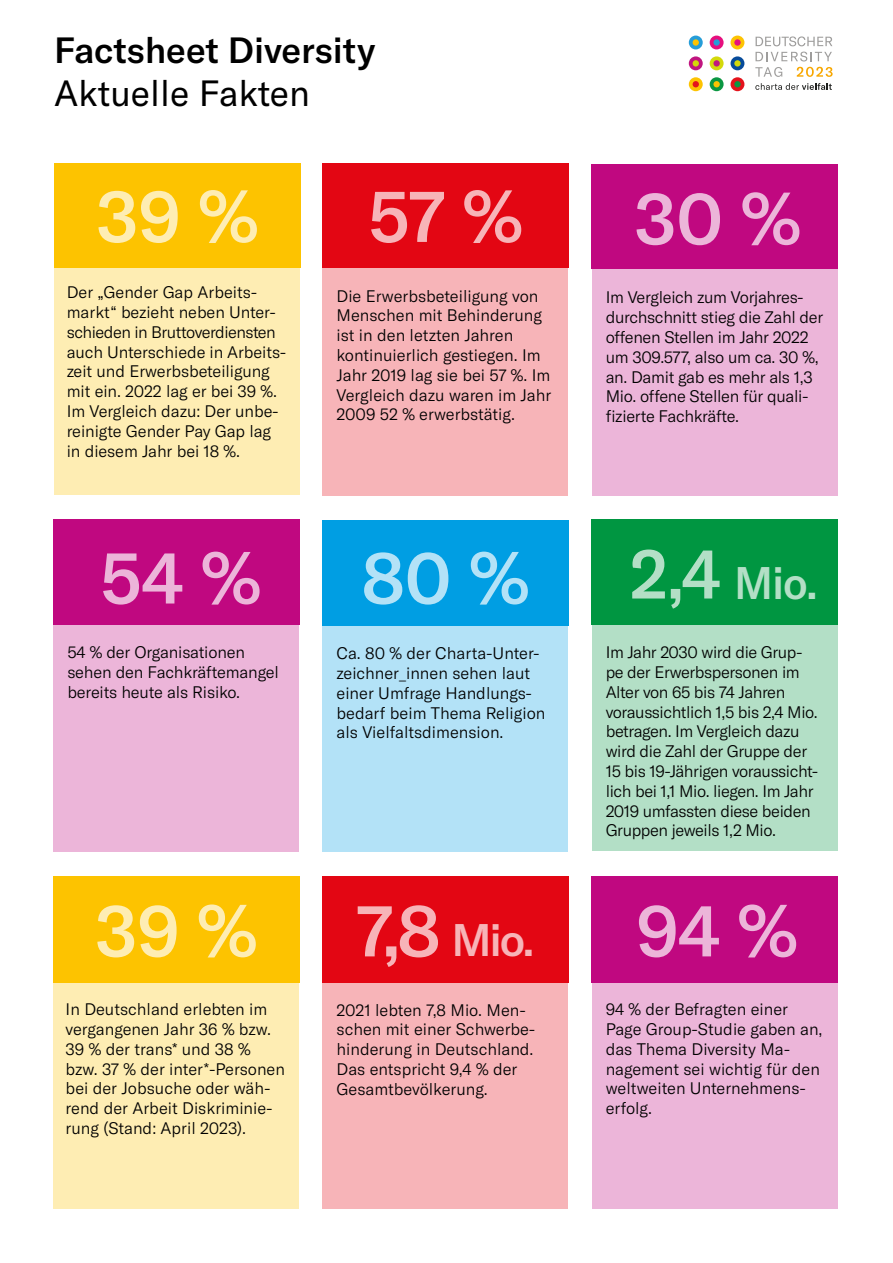
<style>
.page{position:relative;width:893px;height:1263px;background:#fff}
.page>*{position:absolute;margin:0;border:0;box-sizing:border-box;transform-origin:0 0}
.t1{font:500 72px "GT America";color:#ecb5d9}
.t2{font:500 72px "GT America";color:#feedb3}
.t3{font:500 72px "GT America";color:#f7b4b8}
.t4{font:500 72px "GT America";color:#b3e2f7}
.t5{font:500 45px "GT America";color:#f7b4b8}
.t6{font:500 45px "GT America";color:#b3dfc6}
.t7{font:500 36px "GT America";color:#000}
.t8{font:36px "GT America";color:#000}
.t9{font:300 16.5px/19.8px "GT America";letter-spacing:-.005em;color:#000}
.t10{font:300 16.5px/19.8px "GT America";letter-spacing:-.025em;color:#000}
.s1{font-size:72px}
.s2{font-size:69px}
</style>
<div class="page">
<div style="left:689px;top:36px;width:14px;height:13px;background:#269dd8;border-radius:50%"></div>
<svg style="left:689px;top:56px;width:14px;height:14px"></svg>
<div style="left:689px;top:77px;width:14px;height:14px;background:#fdc302;border-radius:50%"></div>
<svg style="left:710px;top:77px;width:14px;height:14px"></svg>
<svg style="left:730px;top:77px;width:14px;height:14px"></svg>
<div style="left:710px;top:56px;width:14px;height:14px;background:#d4d90a;border-radius:50%"></div>
<div style="left:730px;top:56px;width:14px;height:14px;background:#074b9a;border-radius:50%"></div>
<div style="left:710px;top:36px;width:14px;height:13px;background:#e60f7e;border-radius:50%"></div>
<div style="left:730px;top:36px;width:14px;height:13px;background:#fdc302;border-radius:50%"></div>
<div style="left:693px;top:39px;width:6px;height:7px;background:#fdc302;border-radius:50%"></div>
<svg style="left:713px;top:39px;width:7px;height:7px"></svg>
<svg style="left:734px;top:39px;width:7px;height:7px"></svg>
<div style="left:693px;top:60px;width:6px;height:7px;background:#d4d90a;border-radius:50%"></div>
<div style="left:713px;top:60px;width:7px;height:7px;background:#c01680;border-radius:50%"></div>
<svg style="left:734px;top:60px;width:7px;height:7px"></svg>
<svg style="left:693px;top:81px;width:6px;height:6px"></svg>
<div style="left:713px;top:81px;width:7px;height:6px;background:#fdc302;border-radius:50%"></div>
<div style="left:734px;top:81px;width:7px;height:6px;background:#0b9742;border-radius:50%"></div>
<svg style="left:756px;top:36px;width:76px;height:10px"></svg>
<svg style="left:755px;top:52px;width:77px;height:9px"></svg>
<svg style="left:755px;top:67px;width:27px;height:10px"></svg>
<svg style="left:755px;top:83px;width:77px;height:7px"></svg>
<svg style="left:797px;top:67px;width:36px;height:10px"></svg>
<div style="left:53px;top:877px;width:246px;height:332px;background:#feedb3"></div>
<div style="left:53px;top:877px;width:246px;height:106px;background:#fdc300"></div>
<div style="left:592px;top:877px;width:245px;height:331px;background:#ecb5d9"></div>
<div style="left:591px;top:876px;width:247px;height:106px;background:#c00880"></div>
<div style="left:322px;top:877px;width:246px;height:332px;background:#f7b4b8"></div>
<div style="left:322px;top:877px;width:247px;height:106px;background:#e30613"></div>
<div style="left:54px;top:163px;width:246px;height:331px;background:#feedb3"></div>
<div style="left:54px;top:163px;width:247px;height:104px;background:#fdc300"></div>
<div style="left:592px;top:520px;width:245px;height:331px;background:#b3dfc6"></div>
<div style="left:591px;top:519px;width:247px;height:106px;background:#009641"></div>
<div style="left:322px;top:164px;width:246px;height:331px;background:#f7b4b8"></div>
<div style="left:322px;top:163px;width:247px;height:105px;background:#e30613"></div>
<div style="left:592px;top:165px;width:245px;height:330px;background:#ecb5d9"></div>
<div style="left:591px;top:164px;width:247px;height:105px;background:#c00880"></div>
<div style="left:53px;top:520px;width:246px;height:331px;background:#ecb5d9"></div>
<div style="left:53px;top:519px;width:246px;height:106px;background:#c00880"></div>
<div style="left:322px;top:521px;width:246px;height:330px;background:#b3e2f7"></div>
<div style="left:322px;top:520px;width:247px;height:106px;background:#009ee3"></div>
<h3 class="t7" style="left:54px;top:28px;width:323px">Factsheet Diversity</h3>
<h3 class="t8" style="left:54px;top:72px;width:257px">Aktuelle Fakten</h3>
<h1 class="t2" style="left:96px;top:173px;width:163px">39 %</h1>
<p class="t9" style="left:67px;top:282px;width:221px">Der „Gender Gap Arbeits&shy;markt“ bezieht neben Unter&shy;schieden in Bruttoverdiensten auch Unterschiede in Arbeits&shy;zeit und Erwerbsbeteiligung mit ein. 2022 lag er bei 39 %.<br>Im Vergleich dazu: Der unbe&shy;reinigte Gender Pay Gap lag in diesem Jahr bei 18 %.</p>
<h1 class="t1" style="left:100px;top:534px;width:162px">54 %</h1>
<p class="t9" style="left:67px;top:642px;width:213px">54 % der Organisationen sehen den Fachkräftemangel bereits heute als Risiko.</p>
<h1 class="t3" style="left:368px;top:173px;width:156px">57 %</h1>
<p class="t9" style="left:337px;top:286px;width:216px">Die Erwerbsbeteiligung von<br>Menschen mit Behinderung ist in den letzten Jahren kontinuierlich gestiegen. Im<br>Jahr 2019 lag sie bei 57 %. Im<br>Vergleich dazu waren im Jahr<br>2009 52 % erwerbstätig.</p>
<h1 class="t4" style="left:362px;top:534px;width:169px">80 %</h1>
<p class="t9" style="left:337px;top:643px;width:210px">Ca. 80 % der Charta-Unter&shy;zeichner_innen sehen laut einer Umfrage Handlungs&shy;bedarf beim Thema Religion als Vielfaltsdimension.</p>
<h1 class="t2" style="left:95px;top:887px;width:163px">39 %</h1>
<p class="t9" style="left:66px;top:999px;width:221px">In Deutschland erlebten im vergangenen Jahr 36 % bzw.<br>39 % der trans* und 38 % bzw. 37 % der inter*-Personen bei der Jobsuche oder wäh&shy;rend der Arbeit Diskriminie&shy;rung (Stand: April 2023).</p>
<h2 class="t5" style="left:356px;top:913px;width:180px"><span class="s1">7,8</span> Mio.</h2>
<p class="t9" style="left:337px;top:1000px;width:200px">2021 lebten 7,8 Mio. Men&shy;schen mit einer Schwerbe&shy;hinderung in Deutschland.<br>Das entspricht 9,4 % der<br>Gesamtbevölkerung.</p>
<h1 class="t1" style="left:634px;top:175px;width:168px">30 %</h1>
<p class="t9" style="left:606px;top:288px;width:219px">Im Vergleich zum Vorjahres&shy;durchschnitt stieg die Zahl der offenen Stellen im Jahr 2022 um 309.577, also um ca. 30 %, an. Damit gab es mehr als 1,3<br>Mio. offene Stellen für quali&shy;fizierte Fachkräfte.</p>
<h2 class="t6" style="left:630px;top:555px;width:189px"><span class="s2">2,4</span> Mio.</h2>
<p class="t10" style="left:606px;top:642px;width:214px">Im Jahr 2030 wird die Grup&shy;pe der Erwerbspersonen im<br>Alter von 65 bis 74 Jahren voraussichtlich 1,5 bis 2,4 Mio. betragen. Im Vergleich dazu wird die Zahl der Gruppe der<br>15 bis 19-Jährigen voraussicht&shy;lich bei 1,1 Mio. liegen. Im Jahr<br>2019 umfassten diese beiden<br>Gruppen jeweils 1,2 Mio.</p>
<h1 class="t1" style="left:636px;top:887px;width:162px">94 %</h1>
<p class="t9" style="left:606px;top:999px;width:218px">94 % der Befragten einer<br>Page Group-Studie gaben an, das Thema Diversity Ma&shy;nagement sei wichtig für den weltweiten Unternehmens&shy;erfolg.</p>
</div>
